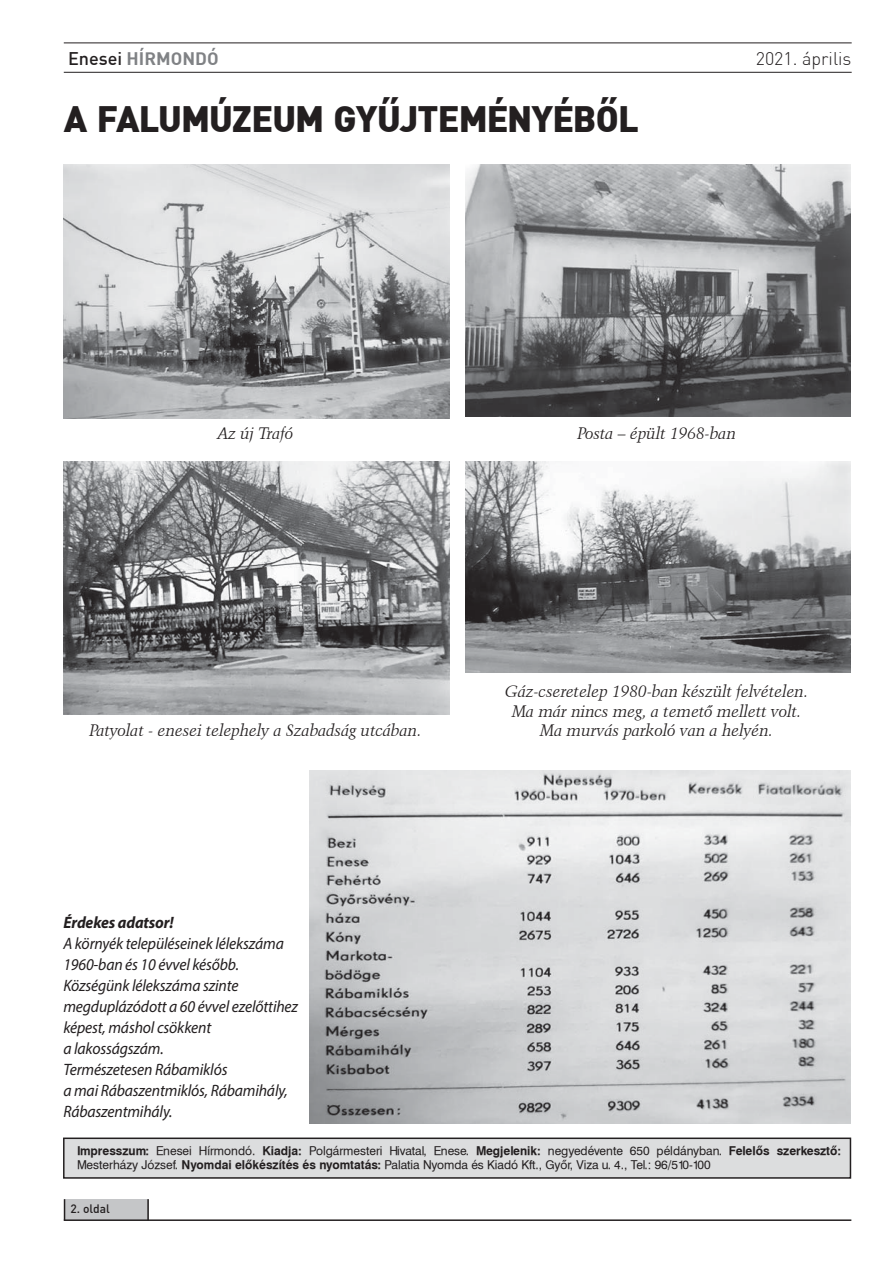
<style>
.page{position:relative;width:893px;height:1263px;background:#fff}
.page>*{position:absolute;margin:0;border:0;box-sizing:border-box;transform-origin:0 0}
.t1{font:36px "DIN Blk PFL";color:#231f20}
.t2{font:18px "Din CE Bol H";color:#808285}
.t3{font:18px "Din CE Lig H";color:#231f20}
.t4{font:italic 16.5px/21px "Myriad Pro";letter-spacing:-.01em;color:#231f20;scale:.95 1}
.t5{font:italic 16.5px/19.8px "Kuenstler 480 PFL";color:#231f20;text-align:center;scale:.95 1}
.t6{font:italic 700 16.5px "Myriad Pro";letter-spacing:-.01em;color:#231f20;scale:.95 1}
.t7{font:12px/14.4px "Swiss 721 PFL";color:#231f20}
.t8{font:12px "Din CE Med H";color:#231f20}
.s1{font-family:"Din CE Med H";color:#231f20}
.s2{font-weight:700}
</style>
<div class="page">
<hr style="left:64px;top:72px;width:788px;height:1px;background:#231f20">
<hr style="left:64px;top:43px;width:788px;height:1px;background:#231f20">
<div style="left:64px;top:1199px;width:85px;height:21px;background:#c5c6c8"></div>
<hr style="left:147px;top:1199px;width:2px;height:21px;background:#231f20">
<svg style="left:64px;top:1199px;width:1px;height:20px"></svg>
<hr style="left:64px;top:1219px;width:787px;height:2px;background:#231f20">
<div style="left:64px;top:1138px;width:786px;height:40px;background:#dcddde"></div>
<div style="left:63px;top:1137px;width:788px;height:42px;border:2px solid #231f20"></div>
<img style="left:64px;top:164px;width:385px;height:254px">
<img style="left:64px;top:461px;width:385px;height:254px">
<img style="left:309px;top:771px;width:542px;height:352px">
<img style="left:465px;top:164px;width:385px;height:253px">
<img style="left:465px;top:461px;width:385px;height:212px">
<p class="t2" style="left:68px;top:47px;width:152px"><span class="s1">Enesei</span> HÍRMONDÓ</p>
<p class="t3" style="left:756px;top:48px;width:97px">2021. április</p>
<h1 class="t1" style="left:64px;top:106px;width:575px">A FALUMÚZEUM GYŰJTEMÉNYÉBŐL</h1>
<p class="t5" style="left:218px;top:425px;width:81px">Az új Trafó</p>
<p class="t5" style="left:577px;top:425px;width:169px">Posta – épült 1968-ban</p>
<p class="t5" style="left:89px;top:721px;width:351px">Patyolat - enesei telephely a Szabadság utcában.</p>
<p class="t6" style="left:63px;top:917px;width:118px">Érdekes adatsor!</p>
<p class="t4" style="left:63px;top:935px;width:249px">A környék településeinek lélekszáma<br>1960-ban és 10 évvel később.<br>Községünk lélekszáma szinte megduplázódott a 60 évvel ezelőttihez képest, máshol csökkent<br>a lakosságszám.<br>Természetesen Rábamiklós<br>a mai Rábaszentmiklós, Rábamihály,<br>Rábaszentmihály.</p>
<p class="t5" style="left:505px;top:682px;width:321px">Gáz-cseretelep 1980-ban készült felvételen.<br>Ma már nincs meg, a temető mellett volt.<br>Ma murvás parkoló van a helyén.</p>
<p class="t7" style="left:77px;top:1143px;width:765px"><span class="s2">Impresszum:</span> Enesei Hírmondó. <span class="s2">Kiadja:</span> Polgármesteri Hivatal, Enese. <span class="s2">Megjelenik:</span> negyedévente 650 példányban. <span class="s2">Felelôs szerkesztô:<br></span>Mesterházy József. <span class="s2">Nyomdai elôkészítés és nyomtatás:</span> Palatia Nyomda és Kiadó Kft., Gyôr, Viza u. 4., Tel.: 96/510-100</p>
<p class="t8" style="left:70px;top:1201px;width:41px">2. oldal</p>
</div>
